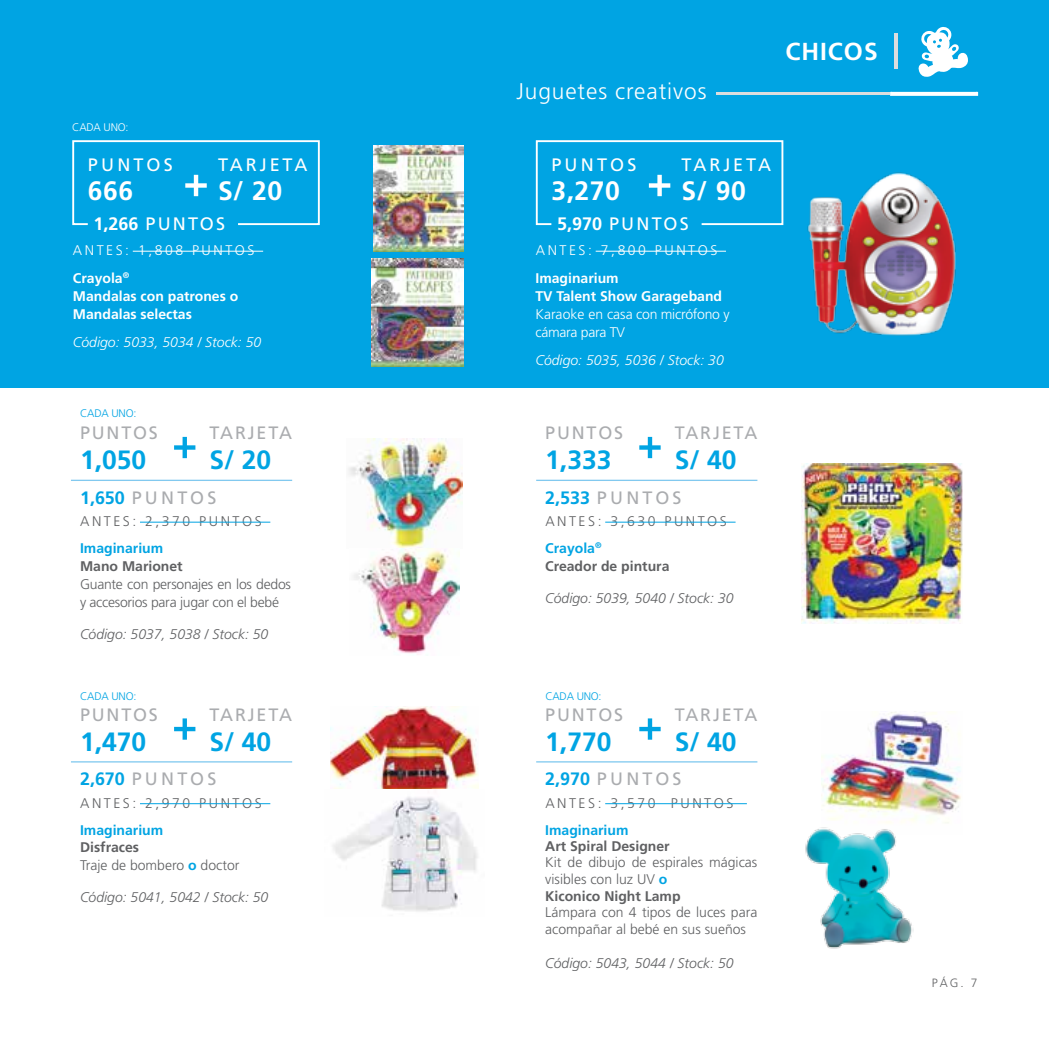
<style>
.page{position:relative;width:1049px;height:1049px;background:#fff}
.page>*{position:absolute;margin:0;border:0;box-sizing:border-box;transform-origin:0 0}
.t1{font:700 26.6px "Frutiger";letter-spacing:.02em;color:#fff}
.t2{font:700 26.4px "Frutiger";color:#00a4e3}
.t3{font:700 24.6px "Frutiger";letter-spacing:.04em;color:#fff}
.t4{font:300 22.6px "Frutiger";letter-spacing:.04em;color:#fff}
.t5{font:18px "Frutiger";letter-spacing:.1em;color:#aaacaf}
.t6{font:18px "Frutiger";letter-spacing:.16em;color:#fff}
.t7{font:300 14px/18px "Frutiger";color:#5f6062}
.t8{font:italic 300 14px "Frutiger";color:#5f6062}
.t9{font:700 14px/18px "Frutiger";color:#fff}
.t10{font:700 14px/18px "Frutiger";color:#5f6062}
.t11{font:300 14px "Frutiger";letter-spacing:.18em;color:#5f6062}
.t12{font:300 14px/18px "Frutiger";letter-spacing:-.02em;color:#5f6062}
.t13{font:italic 300 14px "Frutiger";color:#fff}
.t14{font:300 14px/18px "Frutiger";letter-spacing:-.02em;color:#fff}
.t15{font:300 14px "Frutiger";letter-spacing:.18em;color:#fff}
.t16{font:700 14px "Frutiger";color:#00a4e3}
.t17{font:300 12px "Frutiger";color:#5f6062}
.t18{font:300 11px "Frutiger";letter-spacing:-.02em;color:#00a4e3}
.t19{font:300 11px "Frutiger";letter-spacing:-.02em;color:#fff}
.s1{font-weight:700}
.s2{font-weight:700;color:#00a4e3}
.s3{color:#00a4e3}
</style>
<div class="page">
<div style="left:0;top:0;width:1049px;height:388px;background:#00a4e3"></div>
<svg style="left:890px;top:91px;width:88px;height:5px"></svg>
<hr style="left:895px;top:33px;width:3px;height:36px;background:#dcddde">
<svg style="left:918px;top:26px;width:50px;height:51px"></svg>
<hr style="left:716px;top:92px;width:174px;height:3px;background:#dcddde">
<svg style="left:72px;top:140px;width:248px;height:86px"></svg>
<svg style="left:535px;top:140px;width:249px;height:86px"></svg>
<hr style="left:133px;top:251px;width:130px;height:1px;background:#fff">
<hr style="left:596px;top:251px;width:130px;height:1px;background:#fff">
<img style="left:807px;top:172px;width:149px;height:164px">
<img style="left:348px;top:438px;width:115px;height:110px">
<img style="left:353px;top:548px;width:106px;height:107px">
<img style="left:821px;top:712px;width:140px;height:111px">
<img style="left:805px;top:827px;width:109px;height:122px">
<img style="left:331px;top:706px;width:147px;height:83px">
<img style="left:333px;top:797px;width:145px;height:115px">
<img style="left:802px;top:463px;width:160px;height:160px">
<img style="left:371px;top:258px;width:93px;height:109px">
<img style="left:373px;top:145px;width:91px;height:106px">
<svg style="left:174px;top:437px;width:21px;height:21px"></svg>
<svg style="left:174px;top:718px;width:21px;height:22px"></svg>
<hr style="left:71px;top:480px;width:221px;height:1px;background:#82c9ef">
<hr style="left:71px;top:761px;width:221px;height:1px;background:#82c9ef">
<hr style="left:140px;top:522px;width:130px;height:1px;background:#00a4e3">
<hr style="left:140px;top:803px;width:130px;height:1px;background:#00a4e3">
<svg style="left:639px;top:437px;width:22px;height:21px"></svg>
<svg style="left:639px;top:718px;width:22px;height:22px"></svg>
<hr style="left:536px;top:480px;width:221px;height:1px;background:#82c9ef">
<hr style="left:536px;top:761px;width:221px;height:1px;background:#82c9ef">
<hr style="left:605px;top:522px;width:130px;height:1px;background:#00a4e3">
<hr style="left:605px;top:803px;width:142px;height:1px;background:#00a4e3">
<h3 class="t4" style="left:516px;top:78px;width:192px">Juguetes creativos</h3>
<p class="t19" style="left:72px;top:121px;width:58px">CADA UNO:</p>
<p class="t6" style="left:88px;top:154px;width:87px">PUNTOS</p>
<p class="t6" style="left:218px;top:154px;width:91px">TARJETA</p>
<p class="t6" style="left:551px;top:154px;width:87px">PUNTOS</p>
<p class="t6" style="left:681px;top:154px;width:91px">TARJETA</p>
<h1 class="t1" style="left:88px;top:175px;width:47px">666</h1>
<h1 class="t1" style="left:218px;top:175px;width:66px">S/ 20</h1>
<h1 class="t1" style="left:551px;top:175px;width:70px">3,270</h1>
<h1 class="t1" style="left:681px;top:175px;width:66px">S/ 90</h1>
<p class="t6" style="left:93px;top:213px;width:133px"><span class="s1">1,266</span> PUNTOS</p>
<p class="t6" style="left:557px;top:213px;width:133px"><span class="s1">5,970</span> PUNTOS</p>
<p class="t15" style="left:73px;top:242px;width:183px">ANTES: 1,808 PUNTOS</p>
<p class="t15" style="left:536px;top:242px;width:183px">ANTES: 7,800 PUNTOS</p>
<p class="t9" style="left:73px;top:269px;width:167px">Crayola<sup>®<br></sup>Mandalas con patrones o<br>Mandalas selectas</p>
<p class="t13" style="left:73px;top:334px;width:190px">Código: 5033, 5034 / Stock: 50</p>
<p class="t9" style="left:535px;top:269px;width:188px">Imaginarium<br>TV Talent Show Garageband</p>
<p class="t14" style="left:535px;top:305px;width:196px">Karaoke en casa con micrófono y cámara para TV</p>
<p class="t13" style="left:535px;top:352px;width:190px">Código: 5035, 5036 / Stock: 30</p>
<h3 class="t3" style="left:785px;top:37px;width:94px">CHICOS</h3>
<p class="t18" style="left:80px;top:407px;width:58px">CADA UNO:</p>
<p class="t5" style="left:80px;top:422px;width:79px">PUNTOS</p>
<p class="t5" style="left:209px;top:422px;width:84px">TARJETA</p>
<p class="t5" style="left:545px;top:422px;width:79px">PUNTOS</p>
<p class="t5" style="left:675px;top:422px;width:84px">TARJETA</p>
<h2 class="t2" style="left:80px;top:445px;width:68px">1,050</h2>
<h2 class="t2" style="left:209px;top:445px;width:63px">S/ 20</h2>
<h2 class="t2" style="left:545px;top:445px;width:68px">1,333</h2>
<h2 class="t2" style="left:675px;top:445px;width:63px">S/ 40</h2>
<p class="t5" style="left:80px;top:487px;width:138px"><span class="s2">1,650</span> PUNTOS</p>
<p class="t5" style="left:545px;top:487px;width:138px"><span class="s2">2,533</span> PUNTOS</p>
<p class="t11" style="left:80px;top:513px;width:183px">ANTES: 2,370 PUNTOS</p>
<p class="t11" style="left:545px;top:513px;width:183px">ANTES: 3,630 PUNTOS</p>
<p class="t16" style="left:80px;top:540px;width:85px">Imaginarium</p>
<p class="t10" style="left:80px;top:557px;width:104px">Mano Marionet</p>
<p class="t12" style="left:80px;top:575px;width:212px">Guante con personajes en los dedos y accesorios para jugar con el bebé</p>
<p class="t8" style="left:80px;top:626px;width:190px">Código: 5037, 5038 / Stock: 50</p>
<p class="t10" style="left:545px;top:539px;width:126px"><span class="s3">Crayola</span><sup>®<br></sup>Creador de pintura</p>
<p class="t8" style="left:545px;top:590px;width:190px">Código: 5039, 5040 / Stock: 30</p>
<p class="t18" style="left:80px;top:690px;width:58px">CADA UNO:</p>
<p class="t18" style="left:545px;top:690px;width:58px">CADA UNO:</p>
<p class="t5" style="left:80px;top:704px;width:79px">PUNTOS</p>
<p class="t5" style="left:209px;top:704px;width:84px">TARJETA</p>
<p class="t5" style="left:545px;top:704px;width:79px">PUNTOS</p>
<p class="t5" style="left:675px;top:704px;width:84px">TARJETA</p>
<h2 class="t2" style="left:80px;top:726px;width:68px">1,470</h2>
<h2 class="t2" style="left:209px;top:726px;width:63px">S/ 40</h2>
<h2 class="t2" style="left:545px;top:726px;width:68px">1,770</h2>
<h2 class="t2" style="left:675px;top:726px;width:63px">S/ 40</h2>
<p class="t5" style="left:80px;top:768px;width:138px"><span class="s2">2,670</span> PUNTOS</p>
<p class="t5" style="left:545px;top:768px;width:138px"><span class="s2">2,970</span> PUNTOS</p>
<p class="t11" style="left:80px;top:795px;width:183px">ANTES: 2,970 PUNTOS</p>
<p class="t11" style="left:545px;top:795px;width:189px">ANTES: 3,570 PUNTOS</p>
<p class="t16" style="left:80px;top:821px;width:85px">Imaginarium</p>
<p class="t7" style="left:80px;top:839px;width:161px"><span class="s1">Disfraces<br></span>Traje de bombero <span class="s2">o</span> doctor</p>
<p class="t8" style="left:80px;top:889px;width:190px">Código: 5041, 5042 / Stock: 50</p>
<p class="t16" style="left:545px;top:821px;width:85px">Imaginarium</p>
<p class="t10" style="left:545px;top:837px;width:126px">Art Spiral Designer</p>
<p class="t7" style="left:545px;top:853px;width:214px">Kit de dibujo de espirales mágicas visibles con luz UV <span class="s2">o</span></p>
<p class="t10" style="left:545px;top:887px;width:137px">Kiconico Night Lamp</p>
<p class="t7" style="left:545px;top:903px;width:214px">Lámpara con 4 tipos de luces para acompañar al bebé en sus sueños</p>
<p class="t8" style="left:545px;top:955px;width:190px">Código: 5043, 5044 / Stock: 50</p>
<p class="t17" style="left:932px;top:975px;width:47px">PÁG. 7</p>
</div>
